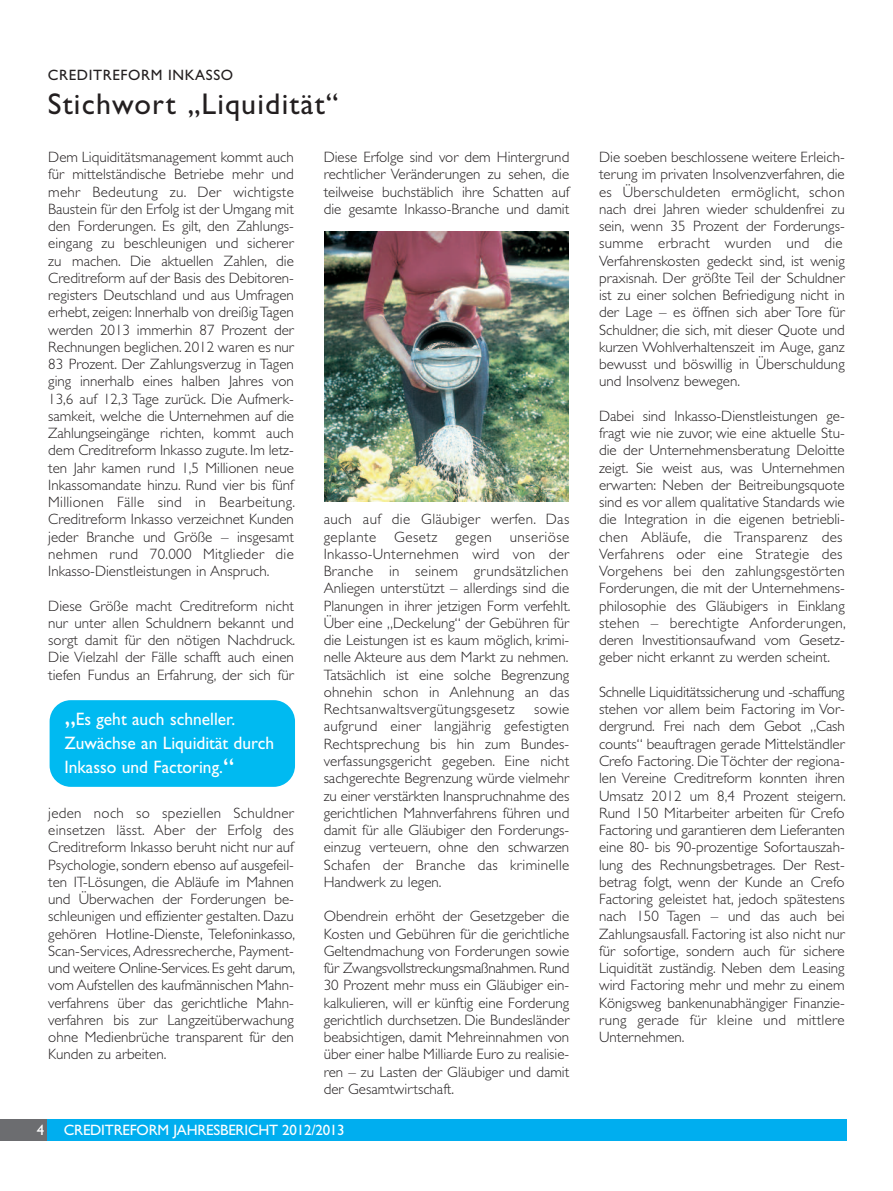
<style>
.page{position:relative;width:893px;height:1191px;background:#fff}
.page>*{position:absolute;margin:0;border:0;box-sizing:border-box;transform-origin:0 0}
.t1{font:30px "Gill Sans";letter-spacing:.04em;color:#231f20}
.t2{font:18px/24px "Gill Sans";color:#fff}
.t3{font:15px/17.2px "Gill Sans Light TT";color:#231f20;text-align:justify}
.t4{font:15px "Gill Sans";letter-spacing:-.015em;color:#fff}
.t5{font:15px "Gill Sans";letter-spacing:.04em;color:#231f20}
.s1{font-size:27px}
</style>
<div class="page">
<div style="left:47px;top:1119px;width:799px;height:21px;background:#00aeef"></div>
<div style="left:0;top:1119px;width:47px;height:21px;background:#6c6d70"></div>
<img style="left:324px;top:232px;width:245px;height:269px">
<div style="left:50px;top:700px;width:245px;height:87px;background:#00baf1;border-radius:21px"></div>
<p class="t5" style="left:48px;top:69px;width:187px">CREDITREFORM INKASSO</p>
<h1 class="t1" style="left:48px;top:93px;width:292px">Stichwort „Liquidität“</h1>
<p class="t3" style="left:48px;top:148px;width:248px">Dem Liquiditätsmanagement kommt auch für mittelständische Betriebe mehr und mehr Bedeutung zu. Der wichtigste Baustein für den Erfolg ist der Umgang mit den Forderungen. Es gilt, den Zahlungs&shy;eingang zu beschleunigen und sicherer zu machen. Die aktuellen Zahlen, die Creditreform auf der Basis des Debitoren&shy;registers Deutschland und aus Umfragen erhebt, zeigen: Innerhalb von dreißigTagen werden 2013 immerhin 87 Prozent der Rechnungen beglichen. 2012 waren es nur 83 Prozent. Der Zahlungsverzug in Tagen ging innerhalb eines halben Jahres von 13,6 auf 12,3 Tage zurück. Die Aufmerk&shy;samkeit, welche die Unternehmen auf die Zahlungseingänge richten, kommt auch dem Creditreform Inkasso zugute. Im letz&shy;ten Jahr kamen rund 1,5 Millionen neue Inkassomandate hinzu. Rund vier bis fünf Millionen Fälle sind in Bearbeitung.<br>Creditreform Inkasso verzeichnet Kunden jeder Branche und Größe – insgesamt nehmen rund 70.000 Mitglieder die Inkasso-Dienstleistungen in Anspruch.</p>
<p class="t3" style="left:48px;top:597px;width:248px">Diese Größe macht Creditreform nicht nur unter allen Schuldnern bekannt und sorgt damit für den nötigen Nachdruck.<br>Die Vielzahl der Fälle schafft auch einen tiefen Fundus an Erfahrung, der sich für</p>
<p class="t2" style="left:65px;top:708px;width:211px"><span class="s1">„</span>Es geht auch schneller.<br>Zuwächse an Liquidität durch<br>Inkasso und Factoring.<span class="s1">“</span></p>
<p class="t3" style="left:48px;top:804px;width:248px">jeden noch so speziellen Schuldner einsetzen lässt. Aber der Erfolg des Creditreform Inkasso beruht nicht nur auf Psychologie, sondern ebenso auf ausgefeil&shy;ten IT-Lösungen, die Abläufe im Mahnen und Überwachen der Forderungen be&shy;schleunigen und effizienter gestalten. Dazu gehören Hotline-Dienste, Telefoninkasso, Scan-Services, Adressrecherche, Payment&shy;und weitere Online-Services. Es geht darum, vom Aufstellen des kaufmännischen Mahn&shy;verfahrens über das gerichtliche Mahn&shy;verfahren bis zur Langzeitüberwachung ohne Medienbrüche transparent für den Kunden zu arbeiten.</p>
<p class="t3" style="left:324px;top:148px;width:247px">Diese Erfolge sind vor dem Hintergrund rechtlicher Veränderungen zu sehen, die teilweise buchstäblich ihre Schatten auf die gesamte Inkasso-Branche und damit</p>
<p class="t3" style="left:324px;top:510px;width:248px;text-align:left">auch auf die Gläubiger werfen. Das geplante Gesetz gegen unseriöse Inkasso-Unternehmen wird von der Branche in seinem grundsätzlichen Anliegen unterstützt – allerdings sind die Planungen in ihrer jetzigen Form verfehlt.<br>Über eine „Deckelung“ der Gebühren für die Leistungen ist es kaum möglich, krimi&shy;nelle Akteure aus dem Markt zu nehmen.<br>Tatsächlich ist eine solche Begrenzung ohnehin schon in Anlehnung an das Rechtsanwaltsvergütungsgesetz</p>
<p class="t3" style="left:324px;top:700px;width:247px;text-indent:211px">sowie aufgrund einer langjährig gefestigten Rechtsprechung bis hin zum Bundes&shy;verfassungsgericht gegeben. Eine nicht sachgerechte Begrenzung würde vielmehr zu einer verstärkten Inanspruchnahme des gerichtlichen Mahnverfahrens führen und damit für alle Gläubiger den Forderungs&shy;einzug verteuern, ohne den schwarzen Schafen der Branche das kriminelle Handwerk zu legen.</p>
<p class="t3" style="left:324px;top:907px;width:247px">Obendrein erhöht der Gesetzgeber die Kosten und Gebühren für die gerichtliche Geltendmachung von Forderungen sowie für Zwangsvollstreckungsmaßnahmen. Rund 30 Prozent mehr muss ein Gläubiger ein&shy;kalkulieren, will er künftig eine Forderung gerichtlich durchsetzen. Die Bundesländer beabsichtigen, damit Mehreinnahmen von über einer halbe Milliarde Euro zu realisie&shy;ren – zu Lasten der Gläubiger und damit der Gesamtwirtschaft.</p>
<p class="t4" style="left:37px;top:1124px;width:9px">4</p>
<p class="t4" style="left:64px;top:1124px;width:282px">CREDITREFORM JAHRESBERICHT 2012/2013</p>
<p class="t3" style="left:599px;top:148px;width:247px;text-align:left">Die soeben beschlossene weitere Erleich&shy;terung im privaten Insolvenzverfahren, die es Überschuldeten ermöglicht, schon nach drei Jahren wieder schuldenfrei zu sein, wenn 35 Prozent der Forderungs&shy;summe erbracht wurden und die Verfahrenskosten gedeckt sind, ist wenig praxisnah. Der größte Teil der Schuldner ist zu einer solchen Befriedigung nicht in der Lage – es öffnen sich aber Tore für Schuldner, die sich, mit dieser Quote und kurzen Wohlverhaltenszeit im Auge, ganz bewusst und böswillig in Überschuldung und Insolvenz bewegen.</p>
<p class="t3" style="left:599px;top:407px;width:248px;text-align:left">Dabei sind Inkasso-Dienstleistungen ge&shy;fragt wie nie zuvor, wie eine aktuelle Stu&shy;die der Unternehmensberatung Deloitte zeigt. Sie weist aus, was Unternehmen erwarten: Neben der Beitreibungsquote sind es vor allem qualitative Standards wie die Integration in die eigenen betriebli&shy;chen Abläufe, die Transparenz des Verfahrens oder eine Strategie des Vorgehens bei den zahlungsgestörten Forderungen, die mit der Unternehmens&shy;philosophie des Gläubigers in Einklang stehen – berechtigte Anforderungen, deren Investitionsaufwand vom Gesetz&shy;geber nicht erkannt zu werden scheint.</p>
<p class="t3" style="left:599px;top:683px;width:248px">Schnelle Liquiditätssicherung und -schaffung stehen vor allem beim Factoring im Vor&shy;dergrund. Frei nach dem Gebot „Cash counts“ beauftragen gerade Mittelständler Crefo Factoring. Die Töchter der regiona&shy;len Vereine Creditreform konnten ihren Umsatz 2012 um 8,4 Prozent steigern.<br>Rund 150 Mitarbeiter arbeiten für Crefo Factoring und garantieren dem Lieferanten eine 80- bis 90-prozentige Sofortauszah&shy;lung des Rechnungsbetrages. Der Rest&shy;betrag folgt, wenn der Kunde an Crefo Factoring geleistet hat, jedoch spätestens nach 150 Tagen – und das auch bei Zahlungsausfall. Factoring ist also nicht nur für sofortige, sondern auch für sichere Liquidität zuständig. Neben dem Leasing wird Factoring mehr und mehr zu einem Königsweg bankenunabhängiger Finanzie&shy;rung gerade für kleine und mittlere Unternehmen.</p>
</div>
